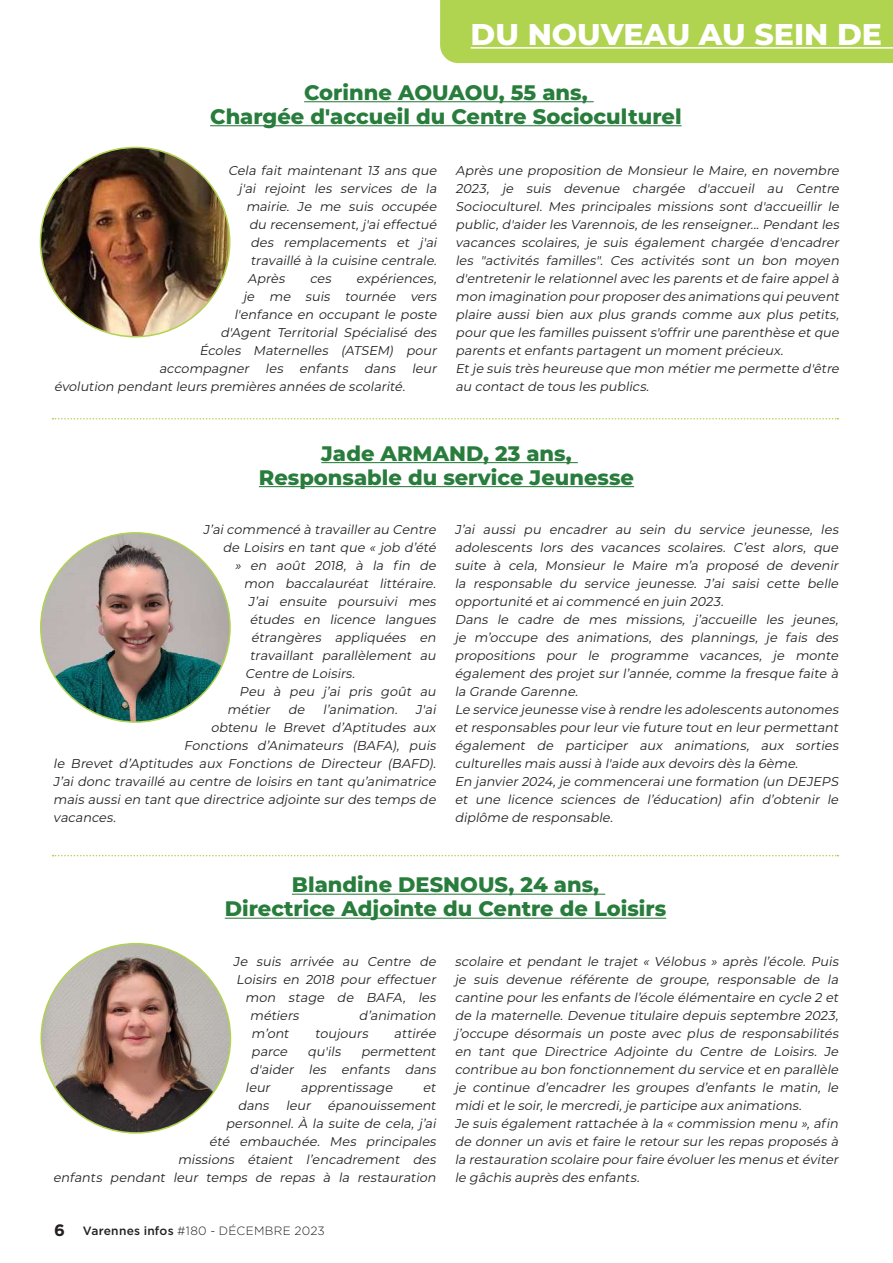
<style>
.page{position:relative;width:893px;height:1263px;background:#fff}
.page>*{position:absolute;margin:0;border:0;box-sizing:border-box;transform-origin:0 0}
.t1{font:800 30px "Montserrat";color:#fff}
.t2{font:800 21px/24px "Montserrat";color:#287c3c;text-align:center}
.t3{font:italic 12.75px/18px "Montserrat";color:#231f20}
.t4{font:300 12px "Gotham";letter-spacing:.025em;color:#231f20}
.s1{font-weight:700;font-size:16.5px}
.s2{font-weight:500}
</style>
<div class="page">
<div style="left:440px;top:0;width:453px;height:63px;background:#b0d350"></div>
<hr style="left:471px;top:47px;width:422px;height:2px;background:#fff">
<svg style="left:52px;top:418px;width:786px;height:1px"></svg>
<img style="left:41px;top:533px;width:189px;height:189px;border-radius:95px">
<hr style="left:321px;top:462px;width:257px;height:1px;background:#287c3c">
<hr style="left:259px;top:486px;width:375px;height:1px;background:#287c3c">
<img style="left:41px;top:944px;width:189px;height:189px;border-radius:95px">
<hr style="left:292px;top:894px;width:313px;height:1px;background:#287c3c">
<hr style="left:225px;top:918px;width:441px;height:1px;background:#287c3c">
<svg style="left:52px;top:855px;width:786px;height:1px"></svg>
<img style="left:40px;top:147px;width:190px;height:190px;border-radius:95px">
<hr style="left:304px;top:101px;width:290px;height:1px;background:#287c3c">
<hr style="left:210px;top:125px;width:472px;height:1px;background:#287c3c">
<h1 class="t1" style="left:471px;top:12px;width:413px">DU NOUVEAU AU SEIN DE</h1>
<h2 class="t2" style="left:210px;top:79px;width:473px">Corinne AOUAOU, 55 ans,<br>Chargée d'accueil du Centre Socioculturel</h2>
<p class="t3" style="left:228px;top:161px;width:213px">Cela fait maintenant 13 ans que</p>
<p class="t3" style="left:238px;top:179px;width:202px">j 'ai rejoint les services de la</p>
<p class="t3" style="left:246px;top:197px;width:195px">mairie. Je me suis occupée</p>
<p class="t3" style="left:249px;top:215px;width:192px">du recensement,j 'aieffectué</p>
<p class="t3" style="left:250px;top:233px;width:190px">des remplacements et j 'ai</p>
<p class="t3" style="left:250px;top:251px;width:190px">travaillé à la cuisine centrale.</p>
<p class="t3" style="left:248px;top:269px;width:42px">Après</p>
<p class="t3" style="left:310px;top:269px;width:26px">ces</p>
<p class="t3" style="left:356px;top:269px;width:85px">expériences,</p>
<p class="t3" style="left:243px;top:287px;width:198px">je me suis tournée vers</p>
<p class="t3" style="left:234px;top:305px;width:207px">l'enfance en occupant le poste</p>
<p class="t3" style="left:220px;top:323px;width:220px">d'Agent Territorial Spécialisé des</p>
<p class="t3" style="left:200px;top:341px;width:241px">Écoles Maternelles (ATSEM) pour</p>
<p class="t3" style="left:159px;top:359px;width:282px">accompagner les enfants dans leur</p>
<p class="t3" style="left:54px;top:377px;width:356px">évolution pendantleurs premières années de scolarité.</p>
<p class="t3" style="left:455px;top:161px;width:388px">Après une proposition de Monsieur le Maire, en novembre 2023, je suis devenue chargée d'accueil au Centre Socioculturel. Mes principales missions sont d'accueillir le public,d'aiderles Varennois,de les renseigner...Pendantles vacances scolaires, je suis également chargée d'encadrer les "activités familles". Ces activités sont un bon moyen d'entretenirle relationnelavec les parents etde faire appelà mon imagination pourproposerdes animations quipeuvent plaire aussi bien aux plus grands comme aux plus petits, pourque les familles puissents'offrirune parenthèse etque parents etenfants partagentun momentprécieux.<br>Etje suis très heureuse que mon métierme permette d'être au contactde tous les publics.</p>
<h2 class="t2" style="left:259px;top:440px;width:377px">Jade ARMAND, 23 ans,<br>Responsable du service Jeunesse</h2>
<p class="t3" style="left:203px;top:520px;width:237px">J’aicommencé à travaillerau Centre</p>
<p class="t3" style="left:223px;top:538px;width:217px">de Loisirs en tant que « job d’été</p>
<p class="t3" style="left:235px;top:556px;width:205px">» en août 2018, à la fin de</p>
<p class="t3" style="left:244px;top:574px;width:196px">mon baccalauréat littéraire.</p>
<p class="t3" style="left:248px;top:592px;width:192px">J’ai ensuite poursuivi mes</p>
<p class="t3" style="left:250px;top:610px;width:190px">études en licence langues</p>
<p class="t3" style="left:251px;top:628px;width:189px">étrangères appliquées en</p>
<p class="t3" style="left:250px;top:646px;width:190px">travaillant parallèlement au</p>
<p class="t3" style="left:245px;top:664px;width:114px">Centre de Loisirs.</p>
<p class="t3" style="left:239px;top:682px;width:201px">Peu à peu j ’ai pris goût au</p>
<p class="t3" style="left:227px;top:700px;width:213px">métier de l’animation. J'ai</p>
<p class="t3" style="left:211px;top:718px;width:229px">obtenu le Brevet d’Aptitudes aux</p>
<p class="t3" style="left:184px;top:736px;width:256px">Fonctions d’Animateurs (BAFA), puis</p>
<p class="t3" style="left:53px;top:754px;width:387px">le Brevet d’Aptitudes aux Fonctions de Directeur (BAFD).</p>
<p class="t3" style="left:53px;top:772px;width:387px">J’ai donc travaillé au centre de loisirs en tant qu’animatrice</p>
<p class="t3" style="left:53px;top:790px;width:387px">mais aussi en tant que directrice adjointe sur des temps de</p>
<p class="t3" style="left:53px;top:808px;width:67px">vacances.</p>
<p class="t3" style="left:455px;top:520px;width:388px">J’ai aussi pu encadrer au sein du service jeunesse, les adolescents lors des vacances scolaires. C’est alors, que suite à cela, Monsieur le Maire m’a proposé de devenir la responsable du service jeunesse. J’ai saisi cette belle opportunité etaicommencé en juin 2023.<br>Dans le cadre de mes missions, j ’accueille les jeunes, je m’occupe des animations, des plannings, je fais des propositions pour le programme vacances, je monte également des projet sur l’année, comme la fresque faite à la Grande Garenne.<br>Le service jeunesse vise à rendre les adolescents autonomes etresponsables pourleurvie future touten leurpermettant également de participer aux animations, aux sorties culturelles mais aussià l'aide aux devoirs dès la 6ème.<br>En janvier2024,je commenceraiune formation (un DEJEPS et une licence sciences de l’éducation) afin d’obtenir le diplôme de responsable.</p>
<h2 class="t2" style="left:225px;top:871px;width:443px">Blandine DESNOUS, 24 ans,<br>Directrice Adjointe du Centre de Loisirs</h2>
<p class="t3" style="left:233px;top:952px;width:207px">Je suis arrivée au Centre de</p>
<p class="t3" style="left:236px;top:970px;width:204px">Loisirs en 2018 pour effectuer</p>
<p class="t3" style="left:245px;top:988px;width:195px">mon stage de BAFA, les</p>
<p class="t3" style="left:250px;top:1006px;width:54px">métiers</p>
<p class="t3" style="left:359px;top:1006px;width:81px">d’animation</p>
<p class="t3" style="left:251px;top:1024px;width:42px">m’ont</p>
<p class="t3" style="left:315px;top:1024px;width:58px">toujours</p>
<p class="t3" style="left:394px;top:1024px;width:46px">attirée</p>
<p class="t3" style="left:251px;top:1042px;width:40px">parce</p>
<p class="t3" style="left:308px;top:1042px;width:37px">qu'ils</p>
<p class="t3" style="left:361px;top:1042px;width:79px">permettent</p>
<p class="t3" style="left:250px;top:1060px;width:190px">d'aider les enfants dans</p>
<p class="t3" style="left:245px;top:1078px;width:29px">leur</p>
<p class="t3" style="left:301px;top:1078px;width:96px">apprentissage</p>
<p class="t3" style="left:53px;top:1078px;width:387px;text-align:right">et<br>dans leur épanouissement<br>personnel. À la suite de cela, j ’ai<br>été embauchée. Mes principales<br>missions étaient l’encadrement des<br>enfants pendant leur temps de repas à la restauration</p>
<p class="t4" style="left:54px;top:1223px;width:272px"><span class="s1">6</span> <span class="s2">Varennes infos</span> #180 - DÉCEMBRE 2023</p>
<p class="t3" style="left:455px;top:952px;width:388px">scolaire et pendant le trajet « Vélobus » après l’école. Puis je suis devenue référente de groupe, responsable de la cantine pourles enfants de l’école élémentaire en cycle 2 et de la maternelle. Devenue titulaire depuis septembre 2023, j ’occupe désormais un poste avec plus de responsabilités en tant que Directrice Adjointe du Centre de Loisirs. Je contribue au bon fonctionnementdu service eten parallèle je continue d’encadrer les groupes d’enfants le matin, le midietle soir,le mercredi,je participe aux animations.<br>Je suis égalementrattachée à la « commission menu »,afin de donner un avis et faire le retour sur les repas proposés à la restauration scolaire pourfaire évoluerles menus etéviter le gâchis auprès des enfants.</p>
</div>
